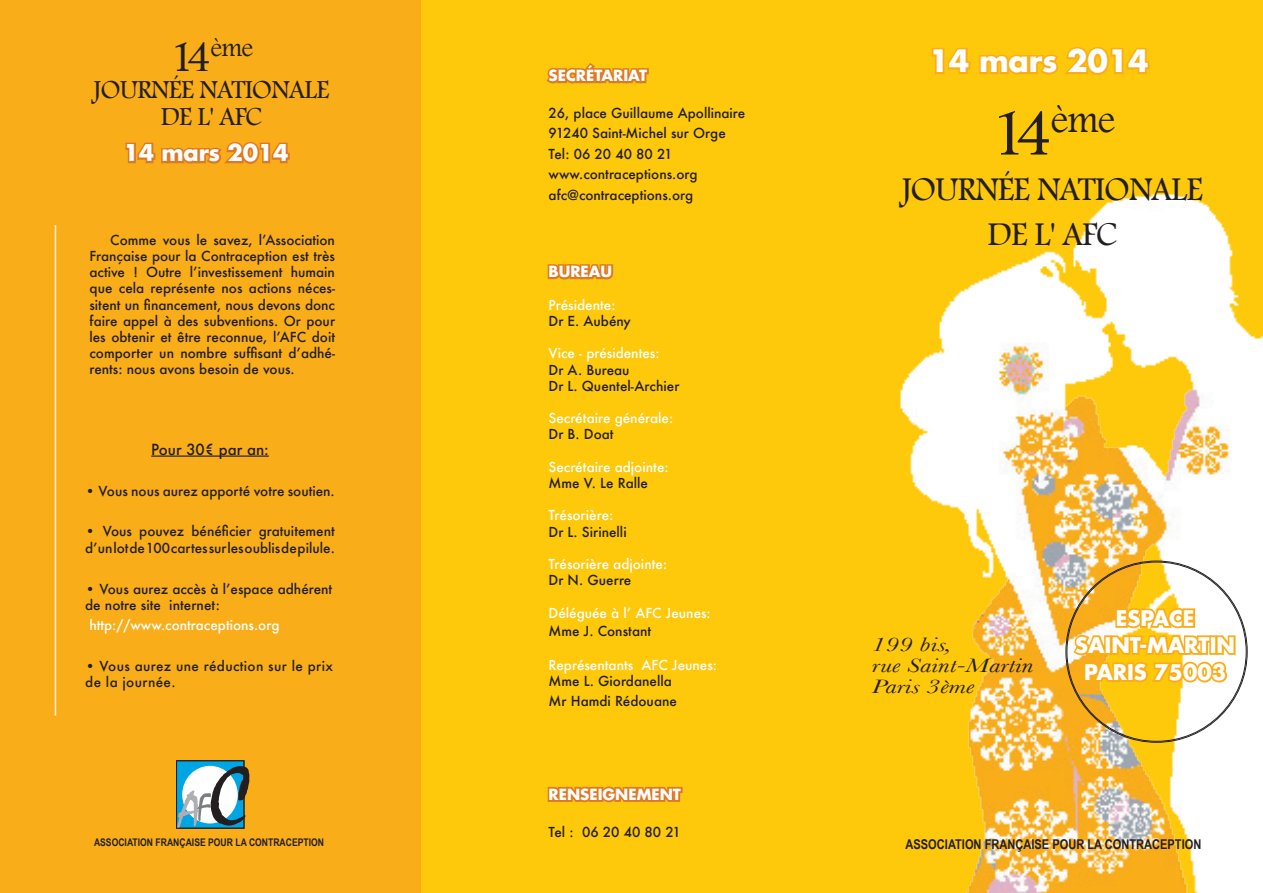
<style>
.page{position:relative;width:1263px;height:893px;background:#fff}
.page>*{position:absolute;margin:0;border:0;box-sizing:border-box;transform-origin:0 0}
.t1{font:39.3px "Footlight MT Light";color:#231f20}
.t2{font:34.5px/45px "Footlight MT Light";letter-spacing:-.025em;color:#231f20;text-align:center}
.t3{font:700 30px "Futura";letter-spacing:-.01em;color:#fff}
.t4{font:27px/27px "Footlight MT Light";letter-spacing:-.025em;color:#231f20;text-align:center}
.t5{font:26.25px "Footlight MT Light";color:#231f20}
.t6{font:700 22.5px "Futura";letter-spacing:-.01em;color:#fff}
.t7{font:700 21px/27px "Futura";color:#fff;text-align:center}
.t8{font:italic 20.25px/21px "Baskerville";letter-spacing:.005em;color:#231f20;scale:1.33 1}
.t9{font:700 15px "Futura";color:#fff}
.t10{font:500 15px "Futura";color:#231f20}
.t11{font:500 13.5px/16.2px "Futura";color:#231f20}
.t12{font:500 13.5px "Futura";color:#fff}
.t13{font:500 13.5px/16.2px "Futura";letter-spacing:.025em;color:#231f20}
.t14{font:700 13.5px "Arial Narrow";color:#231f20}
.t15{font:700 10.5px "Arial Narrow";color:#231f20}
.s1{font-size:45px}
.s2{font-size:67.5px}
</style>
<div class="page">
<div style="left:51px;top:0;width:1212px;height:893px;background:#fec80b"></div>
<img style="left:900px;top:194px;width:363px;height:699px">
<div style="left:0;top:0;width:421px;height:893px;background:#f8ad19"></div>
<svg style="left:546px;top:63px;width:103px;height:21px"></svg>
<svg style="left:547px;top:264px;width:67px;height:16px"></svg>
<svg style="left:547px;top:786px;width:136px;height:17px;background:#e38420"></svg>
<hr style="left:55px;top:225px;width:1px;height:491px;background:#fff">
<hr style="left:151px;top:455px;width:118px;height:2px;background:#231f20">
<div style="left:177px;top:761px;width:67px;height:67px;background:#00a5e3"></div>
<svg style="left:178px;top:766px;width:71px;height:62px"></svg>
<div style="left:176px;top:760px;width:68px;height:68px;border:1px solid #231f20"></div>
<svg style="left:1071px;top:586px;width:166px;height:99px;background:#f9c75b"></svg>
<svg style="left:932px;top:47px;width:218px;height:28px"></svg>
<svg style="left:125px;top:142px;width:165px;height:22px"></svg>
<h3 class="t5" style="left:170px;top:32px;width:85px"><span class="s1">14</span>ème</h3>
<h3 class="t4" style="left:94px;top:75px;width:237px">JOURNÉE NATIONALE<br>DE L' AFC</h3>
<h3 class="t6" style="left:124px;top:137px;width:166px">14 mars 2014</h3>
<p class="t11" style="left:89px;top:232px;width:247px;text-align:justify;text-indent:21px">Comme vous le savez, l’Association Française pour la Contraception est très active ! Outre l’investissement humain que cela représente nos actions néces&shy;sitent un financement, nous devons donc faire appel à des subventions. Or pour les obtenir et être reconnue, l’AFC doit comporter un nombre suffisant d’adhé&shy;rents: nous avons besoin de vous.</p>
<p class="t10" style="left:151px;top:439px;width:119px">Pour 30€ par an:</p>
<p class="t11" style="left:85px;top:482px;width:251px">• Vous nous aurez apporté votre soutien.</p>
<p class="t11" style="left:85px;top:523px;width:251px">• Vous pouvez bénéficier gratuitement d’un lot de 100 cartes sur les oublis de pilule.</p>
<p class="t11" style="left:85px;top:580px;width:249px">• Vous aurez accès à l’espace adhérent de notre site internet:</p>
<p class="t12" style="left:89px;top:616px;width:192px">http://www.contraceptions.org</p>
<p class="t13" style="left:85px;top:658px;width:249px">• Vous aurez une réduction sur le prix de la journée.</p>
<p class="t9" style="left:549px;top:65px;width:100px">SECRÉTARIAT</p>
<p class="t11" style="left:549px;top:103px;width:198px;line-height:20.4px">26, place Guillaume Apollinaire<br>91240 Saint-Michel sur Orge<br>Tel: 06 20 40 80 21 www.contraceptions.org afc@contraceptions.org</p>
<p class="t9" style="left:549px;top:261px;width:65px">BUREAU</p>
<p class="t12" style="left:549px;top:295px;width:68px">Présidente:</p>
<p class="t11" style="left:549px;top:313px;width:84px">Dr E. Aubény</p>
<p class="t12" style="left:549px;top:344px;width:113px">Vice - présidentes:</p>
<p class="t11" style="left:549px;top:361px;width:132px">Dr A. Bureau<br>Dr L. Quentel-Archier</p>
<p class="t12" style="left:549px;top:409px;width:126px">Secrétaire générale:</p>
<p class="t11" style="left:549px;top:426px;width:67px">Dr B. Doat</p>
<p class="t12" style="left:549px;top:457px;width:122px">Secrétaire adjointe:</p>
<p class="t11" style="left:549px;top:475px;width:101px">Mme V. Le Ralle</p>
<p class="t12" style="left:549px;top:506px;width:66px">Trésorière:</p>
<p class="t11" style="left:549px;top:523px;width:80px">Dr L. Sirinelli</p>
<p class="t12" style="left:549px;top:555px;width:120px">Trésorière adjointe:</p>
<p class="t11" style="left:549px;top:572px;width:84px">Dr N. Guerre</p>
<p class="t12" style="left:549px;top:603px;width:164px">Déléguée à l’ AFC Jeunes:</p>
<p class="t11" style="left:549px;top:622px;width:104px">Mme J. Constant</p>
<p class="t12" style="left:549px;top:655px;width:170px">Représentants AFC Jeunes:</p>
<p class="t11" style="left:549px;top:671px;width:130px;line-height:19.8px">Mme L. Giordanella<br>Mr Hamdi Rédouane</p>
<h3 class="t3" style="left:929px;top:40px;width:221px">14 mars 2014</h3>
<h1 class="t1" style="left:989px;top:96px;width:127px"><span class="s2">14</span>ème</h1>
<h2 class="t2" style="left:902px;top:165px;width:303px">JOURNÉE NATIONALE<br>DE L' AFC</h2>
<h3 class="t8" style="left:872px;top:633px;width:123px">199 bis,<br>rue Saint-Martin<br>Paris 3ème</h3>
<h3 class="t7" style="left:1075px;top:604px;width:161px">ESPACE<br>SAINT-MARTIN<br>PARIS 75003</h3>
<p class="t9" style="left:549px;top:784px;width:134px">RENSEIGNEMENT</p>
<p class="t11" style="left:549px;top:823px;width:134px">Tel : 06 20 40 80 21</p>
<p class="t15" style="left:94px;top:835px;width:232px">ASSOCIATION FRANÇAISE POUR LA CONTRACEPTION</p>
<p class="t14" style="left:905px;top:833px;width:297px">ASSOCIATION FRANÇAISE POUR LA CONTRACEPTION</p>
</div>
